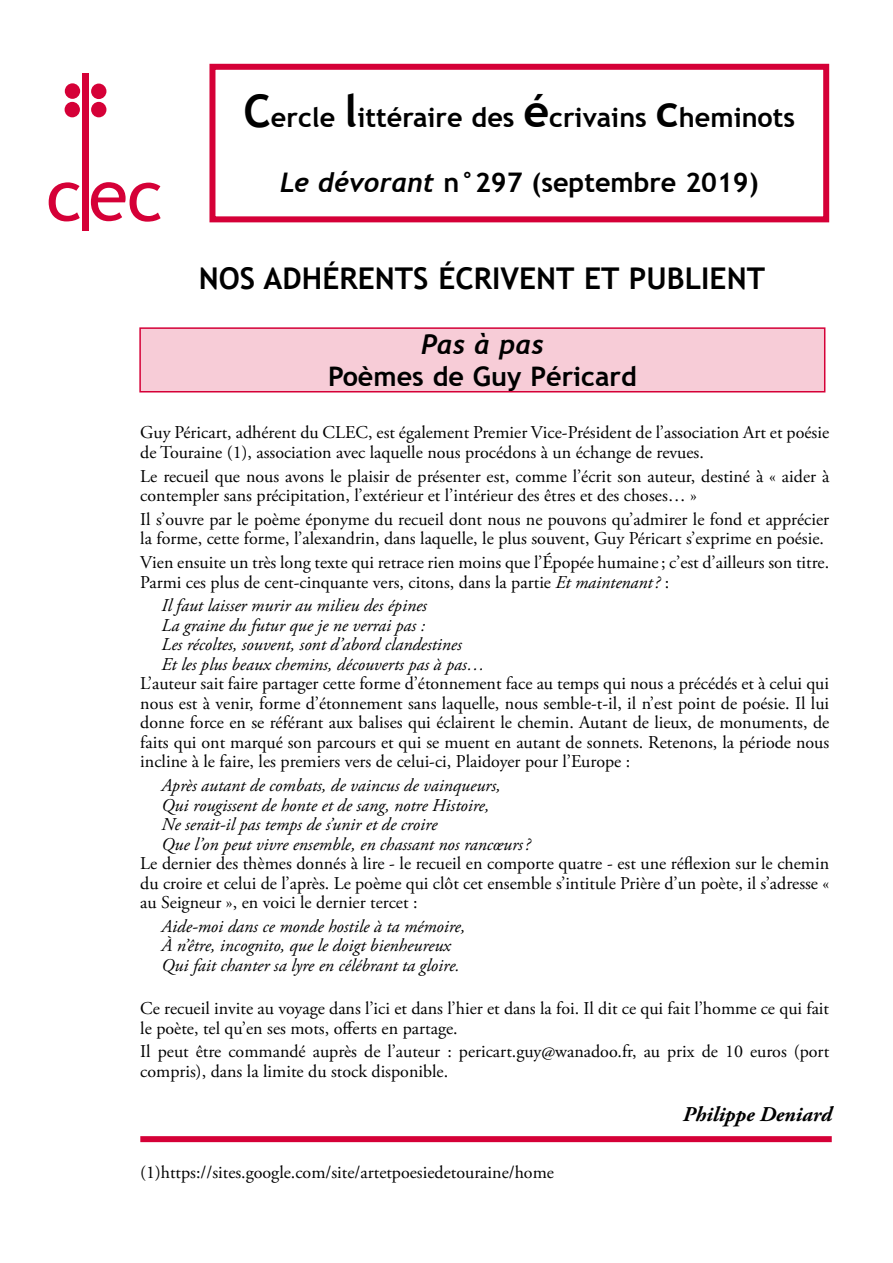
<style>
.page{position:relative;width:893px;height:1263px;background:#fff}
.page>*{position:absolute;margin:0;border:0;box-sizing:border-box;transform-origin:0 0}
.t1{font:72px "Trebuchet MS";color:#d50037}
.t2{font:700 30px "Trebuchet MS";color:#000}
.t3{font:700 27px "Trebuchet MS";color:#000}
.t4{font:italic 700 27px "Trebuchet";color:#000}
.t5{font:italic 700 21px "Adobe Garamond Pro";color:#000}
.t6{font:18px/19.5px "Adobe Garamond Pro";color:#000}
.t7{font:italic 18px/19.5px "Adobe Garamond Pro";color:#000}
.s1{font-size:45px}
.s2{font-family:"Trebuchet";font-style:italic}
.s3{font-style:italic}
</style>
<div class="page">
<div style="left:140px;top:1136px;width:692px;height:6px;background:#d50037"></div>
<div style="left:140px;top:328px;width:685px;height:64px;background:#f7ccd7"></div>
<div style="left:139px;top:327px;width:686px;height:65px;border:2px solid #d50037"></div>
<div style="left:209px;top:64px;width:620px;height:158px;border:6px solid #d50037"></div>
<div style="left:91px;top:84px;width:15px;height:15px;background:#d50037;border-radius:50%"></div>
<div style="left:82px;top:74px;width:7px;height:157px;background:#d50037"></div>
<div style="left:65px;top:102px;width:15px;height:15px;background:#d50037;border-radius:50%"></div>
<div style="left:65px;top:83px;width:15px;height:16px;background:#d50037;border-radius:50%"></div>
<div style="left:91px;top:102px;width:15px;height:15px;background:#d50037;border-radius:50%"></div>
<h1 class="t1" style="left:46px;top:150px;width:118px">cec</h1>
<h3 class="t3" style="left:243px;top:101px;width:553px"><span class="s1">C</span>ercle <span class="s1">l</span>ittéraire des <span class="s1">é</span>crivains <span class="s1">c</span>heminots</h3>
<h3 class="t3" style="left:280px;top:166px;width:480px"><span class="s2">Le dévorant</span> n°297 (septembre 2019)</h3>
<h2 class="t2" style="left:199px;top:259px;width:568px">NOS ADHÉRENTS ÉCRIVENT ET PUBLIENT</h2>
<h3 class="t4" style="left:421px;top:327px;width:124px">Pas à pas</h3>
<h3 class="t3" style="left:328px;top:360px;width:310px">Poèmes de Guy Péricard</h3>
<p class="t6" style="left:140px;top:423px;width:690px">Guy Péricart, adhérent du CLEC, est également Premier Vice-Président de l’association Art et poésie de Touraine (1), association avec laquelle nous procédons à un échange de revues.</p>
<p class="t6" style="left:140px;top:467px;width:690px">Le recueil que nous avons le plaisir de présenter est, comme l’écrit son auteur, destiné à « aider à contempler sans précipitation, l’extérieur et l’intérieur des êtres et des choses… »</p>
<p class="t6" style="left:140px;top:510px;width:690px">Il s’ouvre par le poème éponyme du recueil dont nous ne pouvons qu’admirer le fond et apprécier la forme, cette forme, l’alexandrin, dans laquelle, le plus souvent, Guy Péricart s’exprime en poésie.</p>
<p class="t6" style="left:140px;top:553px;width:690px">Vien ensuite un très long texte qui retrace rien moins que l’Épopée humaine; c’est d’ailleurs son titre.<br>Parmi ces plus de cent-cinquante vers, citons, dans la partie <span class="s3">Et maintenant?</span> :</p>
<p class="t7" style="left:162px;top:596px;width:325px">Il faut laisser murir au milieu des épines<br>La graine du futur que je ne verrai pas :<br>Les récoltes, souvent, sont d’abord clandestines<br>Et les plus beaux chemins, découverts pas à pas…</p>
<p class="t6" style="left:140px;top:674px;width:690px;text-align:justify">L’auteur sait faire partager cette forme d’étonnement face au temps qui nous a précédés et à celui qui nous est à venir, forme d’étonnement sans laquelle, nous semble-t-il, il n’est point de poésie. Il lui donne force en se référant aux balises qui éclairent le chemin. Autant de lieux, de monuments, de faits qui ont marqué son parcours et qui se muent en autant de sonnets. Retenons, la période nous incline à le faire, les premiers vers de celui-ci, Plaidoyer pour l’Europe :</p>
<p class="t7" style="left:162px;top:776px;width:371px">Après autant de combats, de vaincus de vainqueurs, Qui rougissent de honte et de sang, notre Histoire,<br>Ne serait-il pas temps de s’unir et de croire<br>Que l’on peut vivre ensemble, en chassant nos rancœurs?</p>
<p class="t6" style="left:140px;top:854px;width:690px;text-align:justify">Le dernier des thèmes donnés à lire - le recueil en comporte quatre - est une réflexion sur le chemin du croire et celui de l’après. Le poème qui clôt cet ensemble s’intitule Prière d’un poète, il s’adresse « au Seigneur », en voici le dernier tercet :</p>
<p class="t7" style="left:162px;top:917px;width:305px">Aide-moi dans ce monde hostile à ta mémoire,<br>À n’être, incognito, que le doigt bienheureux<br>Qui fait chanter sa lyre en célébrant ta gloire.</p>
<p class="t6" style="left:140px;top:999px;width:690px">Ce recueil invite au voyage dans l’ici et dans l’hier et dans la foi. Il dit ce qui fait l’homme ce qui fait le poète, tel qu’en ses mots, offerts en partage.</p>
<p class="t6" style="left:140px;top:1042px;width:690px">Il peut être commandé auprès de l’auteur : pericart.guy@wanadoo.fr, au prix de 10 euros (port compris), dans la limite du stock disponible.</p>
<p class="t5" style="left:683px;top:1102px;width:150px">Philippe Deniard</p>
<p class="t6" style="left:140px;top:1163px;width:415px">(1)https://sites.google.com/site/artetpoesiedetouraine/home</p>
</div>
